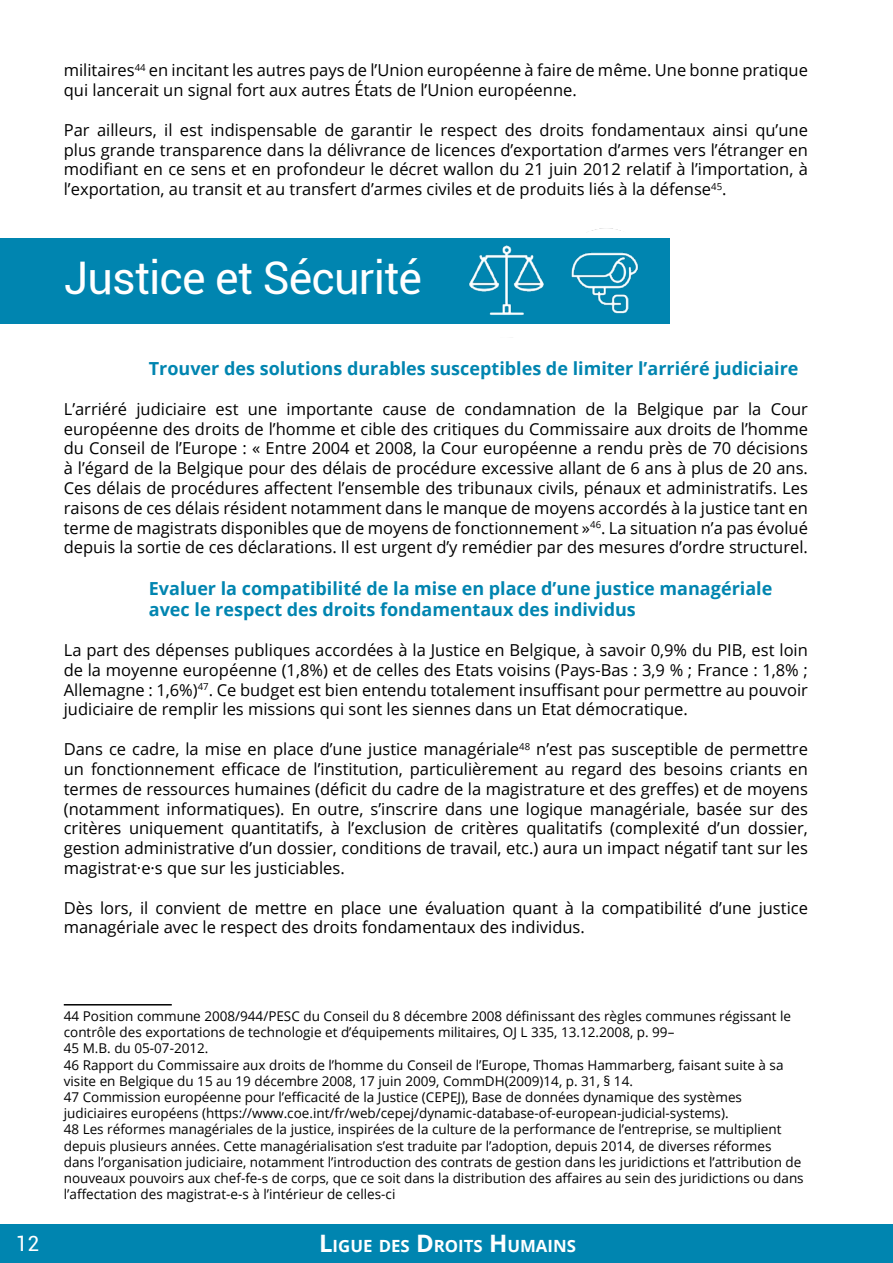
<style>
.page{position:relative;width:893px;height:1263px;background:#fff}
.page>*{position:absolute;margin:0;border:0;box-sizing:border-box;transform-origin:0 0}
.t1{font:45px "Roboto";letter-spacing:-.02em;color:#fff}
.t2{font:21px "Roboto";color:#fff}
.t3{font:700 18px/21.6px "Open Sans";color:#0085b0}
.t4{font:700 16.8px "Open Sans";color:#fff}
.t5{font:16.5px/19.8px "Open Sans";color:#000;text-align:justify}
.t6{font:13.5px/16.2px "Open Sans";color:#000}
.s1{font-size:24px}
</style>
<div class="page">
<div style="left:0;top:1224px;width:893px;height:39px;background:#0085b0"></div>
<hr style="left:64px;top:1004px;width:108px;height:1px;background:#000">
<div style="left:0;top:238px;width:670px;height:85px;background:#0085b0"></div>
<img style="left:461px;top:245px;width:92px;height:79px">
<img style="left:571px;top:228px;width:68px;height:86px">
<p class="t5" style="left:64px;top:60px;width:746px">militaires<sup>44</sup> en incitant les autres pays de l’Union européenne à faire de même. Une bonne pratique qui lancerait un signal fort aux autres États de l’Union européenne.</p>
<p class="t5" style="left:64px;top:119px;width:746px">Par ailleurs, il est indispensable de garantir le respect des droits fondamentaux ainsi qu’une plus grande transparence dans la délivrance de licences d’exportation d’armes vers l’étranger en modifiant en ce sens et en profondeur le décret wallon du 21 juin 2012 relatif à l’importation, à l’exportation, au transit et au transfert d’armes civiles et de produits liés à la défense<sup>45</sup>.</p>
<h1 class="t1" style="left:64px;top:247px;width:360px">Justice et Sécurité</h1>
<p class="t3" style="left:149px;top:357px;width:651px">Trouver des solutions durables susceptibles de limiter l’arriéré judiciaire</p>
<p class="t5" style="left:64px;top:398px;width:746px">L’arriéré judiciaire est une importante cause de condamnation de la Belgique par la Cour européenne des droits de l’homme et cible des critiques du Commissaire aux droits de l’homme du Conseil de l’Europe : « Entre 2004 et 2008, la Cour européenne a rendu près de 70 décisions à l’égard de la Belgique pour des délais de procédure excessive allant de 6 ans à plus de 20 ans.<br>Ces délais de procédures affectent l’ensemble des tribunaux civils, pénaux et administratifs. Les raisons de ces délais résident notamment dans le manque de moyens accordés à la justice tant en terme de magistrats disponibles que de moyens de fonctionnement »<sup>46</sup>. La situation n’a pas évolué depuis la sortie de ces déclarations. Il est urgent d’y remédier par des mesures d’ordre structurel.</p>
<p class="t3" style="left:149px;top:577px;width:625px">Evaluer la compatibilité de la mise en place d’une justice managériale avec le respect des droits fondamentaux des individus</p>
<p class="t5" style="left:64px;top:640px;width:746px">La part des dépenses publiques accordées à la Justice en Belgique, à savoir 0,9% du PIB, est loin de la moyenne européenne (1,8%) et de celles des Etats voisins (Pays-Bas : 3,9 % ; France : 1,8% ; Allemagne : 1,6%)<sup>47</sup>. Ce budget est bien entendu totalement insuffisant pour permettre au pouvoir judiciaire de remplir les missions qui sont les siennes dans un Etat démocratique.</p>
<p class="t5" style="left:64px;top:739px;width:746px">Dans ce cadre, la mise en place d’une justice managériale<sup>48</sup> n’est pas susceptible de permettre un fonctionnement efficace de l’institution, particulièrement au regard des besoins criants en termes de ressources humaines (déficit du cadre de la magistrature et des greffes) et de moyens (notamment informatiques). En outre, s’inscrire dans une logique managériale, basée sur des critères uniquement quantitatifs, à l’exclusion de critères qualitatifs (complexité d’un dossier, gestion administrative d’un dossier, conditions de travail, etc.) aura un impact négatif tant sur les magistrat·e·s que sur les justiciables.</p>
<p class="t5" style="left:64px;top:897px;width:746px">Dès lors, il convient de mettre en place une évaluation quant à la compatibilité d’une justice managériale avec le respect des droits fondamentaux des individus.</p>
<p class="t6" style="left:64px;top:1008px;width:741px">44 Position commune 2008/944/PESC du Conseil du 8 décembre 2008 définissant des règles communes régissant le contrôle des exportations de technologie et d’équipements militaires, OJ L 335, 13.12.2008, p. 99–<br>45 M.B. du 05-07-2012.<br>46 Rapport du Commissaire aux droits de l’homme du Conseil de l’Europe, Thomas Hammarberg, faisant suite à sa visite en Belgique du 15 au 19 décembre 2008, 17 juin 2009, CommDH(2009)14, p. 31, § 14.<br>47 Commission européenne pour l’efficacité de la Justice (CEPEJ), Base de données dynamique des systèmes judiciaires européens (https://www.coe.int/fr/web/cepej/dynamic-database-of-european-judicial-systems).<br>48 Les réformes managériales de la justice, inspirées de la culture de la performance de l’entreprise, se multiplient depuis plusieurs années. Cette managérialisation s’est traduite par l’adoption, depuis 2014, de diverses réformes dans l’organisation judiciaire, notamment l’introduction des contrats de gestion dans les juridictions et l’attribution de nouveaux pouvoirs aux chef-fe-s de corps, que ce soit dans la distribution des affaires au sein des juridictions ou dans l’affectation des magistrat-e-s à l’inté rieur de celles-ci</p>
<p class="t2" style="left:16px;top:1229px;width:25px">12</p>
<p class="t4" style="left:319px;top:1234px;width:258px"><span class="s1">L</span>IGUE DES <span class="s1">D</span>ROITS <span class="s1">H</span>UMAINS</p>
</div>
